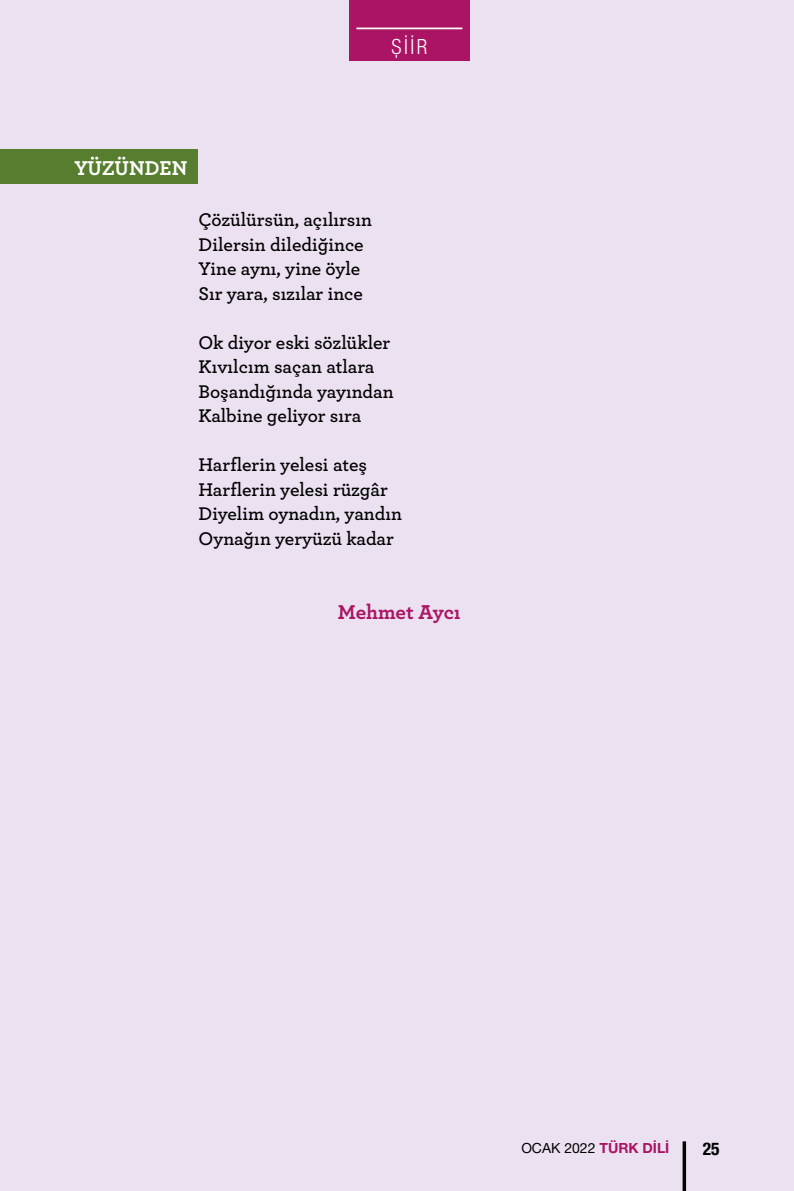
<style>
.page{position:relative;width:794px;height:1191px;background:#ece1f0}
.page>*{position:absolute;margin:0;border:0;box-sizing:border-box;transform-origin:0 0}
.t1{font:700 21px "Archer";letter-spacing:-.005em;color:#ab1464}
.t2{font:700 21px "Archer";color:#fff}
.t3{font:300 condensed 21px "Helvetica Neue LT Pro";color:#fff}
.t4{font:600 19.25px/24.5px "Archer";color:#000}
.t5{font:700 condensed 17.5px "Helvetica Neue LT Pro";color:#000}
.t6{font:14px "Helvetica Neue LT Pro";color:#000}
.s1{font-weight:700;color:#ab1464}
</style>
<div class="page">
<div style="left:349px;top:0;width:120px;height:61px;background:#ab1464"></div>
<hr style="left:356px;top:28px;width:106px;height:1px;background:#fff">
<svg style="left:682px;top:1141px;width:4px;height:50px"></svg>
<div style="left:0;top:149px;width:197px;height:35px;background:#577e2e"></div>
<p class="t3" style="left:391px;top:34px;width:37px">ŞİİR</p>
<p class="t2" style="left:74px;top:151px;width:114px">YÜZÜNDEN</p>
<p class="t4" style="left:198px;top:206px;width:175px">Çözülürsün, açılırsın<br>Dilersin dilediğince<br>Yine aynı, yine öyle<br>Sır yara, sızılar ince</p>
<p class="t4" style="left:198px;top:329px;width:197px">Ok diyor eski sözlükler<br>Kıvılcım saçan atlara<br>Boşandığında yayından<br>Kalbine geliyor sıra</p>
<p class="t4" style="left:198px;top:451px;width:205px">Harflerin yelesi ateş<br>Harflerin yelesi rüzgâr<br>Diyelim oynadın, yandın<br>Oynağın yeryüzü kadar</p>
<p class="t1" style="left:338px;top:595px;width:124px">Mehmet Aycı</p>
<p class="t6" style="left:521px;top:1139px;width:150px">OCAK 2022 <span class="s1">TÜRK DİLİ</span></p>
<p class="t5" style="left:702px;top:1138px;width:18px">25</p>
</div>
